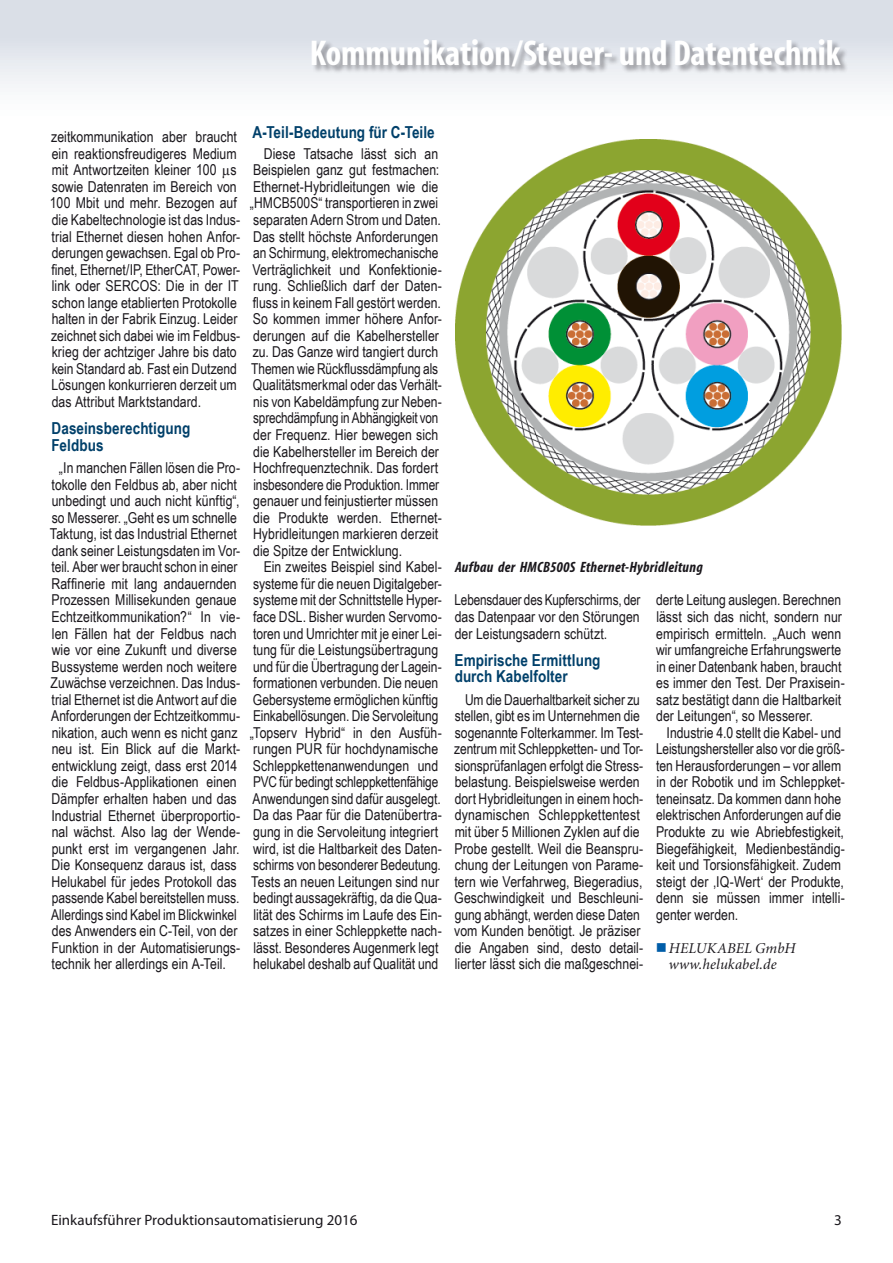
<style>
.page{position:relative;width:893px;height:1263px;background:#fff}
.page>*{position:absolute;margin:0;border:0;box-sizing:border-box;transform-origin:0 0}
.t1{font:700 condensed 36px "Myriad";letter-spacing:-.005em;color:#fff}
.t2{font:700 16.5px/16.5px "Arial Narrow";letter-spacing:.005em;color:#00406a}
.t3{font:15px/16.5px "Arial Narrow";color:#1a171c}
.t4{font:15px/16.5px "Arial Narrow";color:#1a171c;text-align:justify;scale:.96 1}
.t5{font:15px "Myriad Pro";color:#1a171c}
.t6{font:italic 700 condensed 15px "Myriad";letter-spacing:.02em;color:#1a171c}
.t7{font:italic 15px/16.5px "Minion";letter-spacing:.01em;color:#1a171c;text-align:center}
.s1{font-family:"Times New Roman"}
.s2{color:#005da8}
</style>
<div class="page">
<div style="left:0;top:0;width:893px;height:128px;background:linear-gradient(to bottom,#d2d8e2,#fff)"></div>
<div style="left:312px;top:39px;width:537px;height:35px;background:#1a171c;opacity:.4"></div>
<img style="left:455px;top:140px;width:386px;height:386px">
<h1 class="t1" style="left:310px;top:35px;width:532px">Kommunikation/Steuer- und Datentechnik</h1>
<p class="t3" style="left:50px;top:128px;width:192px">zeitkommunikation aber braucht ein reaktionsfreudigeres Medium mit Antwortzeiten kleiner 100 <span class="s1">µ</span>s sowie Datenraten im Bereich von 100 Mbit und mehr. Bezogen auf die Kabeltechnologie ist das Indus&shy;trial Ethernet diesen hohen Anfor&shy;derungen gewachsen. Egal ob Pro&shy;finet, Ethernet/IP, EtherCAT, Power&shy;link oder SERCOS: Die in der IT schon lange etablierten Protokolle halten in der Fabrik Einzug. Leider zeichnet sich dabei wie im Feldbus&shy;krieg der achtziger Jahre bis dato kein Standard ab. Fast ein Dutzend Lösungen konkurrieren derzeit um das Attribut Marktstandard.</p>
<p class="t2" style="left:52px;top:419px;width:140px">Daseinsberechtigung<br>Feldbus</p>
<p class="t3" style="left:50px;top:459px;width:192px;text-indent:9px">„In manchen Fällen lösen die Pro&shy;tokolle den Feldbus ab, aber nicht unbedingt und auch nicht künftig“, so Messerer. „Geht es um schnelle Taktung, ist das Industrial Ethernet dank seiner Leistungsdaten im Vor&shy;teil. Aber wer braucht schon in einer Raffinerie mit lang andauernden Prozessen Millisekunden genaue Echtzeitkommunikation?“ In vie&shy;len Fällen hat der Feldbus nach wie vor eine Zukunft und diverse Bussysteme werden noch weitere Zuwächse verzeichnen. Das Indus&shy;trial Ethernet ist die Antwort auf die Anforderungen der Echtzeitkommu&shy;nikation, auch wenn es nicht ganz neu ist. Ein Blick auf die Markt&shy;entwicklung zeigt, dass erst 2014 die Feldbus-Applikationen einen Dämpfer erhalten haben und das Industrial Ethernet überproportio&shy;nal wächst. Also lag der Wende&shy;punkt erst im vergangenen Jahr.<br>Die Konsequenz daraus ist, dass Helukabel für jedes Protokoll das passende Kabel bereitstellen muss.<br>Allerdings sind Kabel im Blickwinkel des Anwenders ein C-Teil, von der Funktion in der Automatisierungs&shy;technik her allerdings ein A-Teil.</p>
<p class="t2" style="left:253px;top:123px;width:184px">A-Teil-Bedeutung für C-Teile</p>
<p class="t3" style="left:250px;top:145px;width:194px;text-indent:14px">Diese Tatsache lässt sich an Beispielen ganz gut festmachen:<br>Ethernet-Hybridleitungen wie die „HMCB500S“ transportieren in zwei separaten Adern Strom und Daten.<br>Das stellt höchste Anforderungen an Schirmung, elektromechanische Verträglichkeit und Konfektionie&shy;rung. Schließlich darf der Daten&shy;fluss in keinem Fall gestört werden.<br>So kommen immer höhere Anfor&shy;derungen auf die Kabelhersteller zu. Das Ganze wird tangiert durch Themen wie Rückflussdämpfung als Qualitätsmerkmal oder das Verhält&shy;nis von Kabeldämpfung zur Neben&shy;sprechdämpfung in Abhängigkeit von der Frequenz. Hier bewegen sich die Kabelhersteller im Bereich der Hochfrequenztechnik. Das fordert insbesondere die Produktion. Immer genauer und feinjustierter müssen die Produkte werden. Ethernet-Hybridleitungen markieren derzeit die Spitze der Entwicklung.</p>
<p class="t3" style="left:250px;top:558px;width:194px;text-indent:14px">Ein zweites Beispiel sind Kabel&shy;systeme für die neuen Digitalgeber&shy;systeme mit der Schnittstelle Hyper&shy;face DSL. Bisher wurden Servomo&shy;toren und Umrichter mit je einer Lei&shy;tung für die Leistungsübertragung und für die Übertragung der Lagein&shy;formationen verbunden. Die neuen Gebersysteme ermöglichen künftig Einkabellösungen. Die Servoleitung „Topserv Hybrid“ in den Ausfüh&shy;rungen PUR für hochdynamische Schleppkettenanwendungen und PVC für bedingt schleppkettenfähige Anwendungen sind dafür ausgelegt.<br>Da das Paar für die Datenübertra&shy;gung in die Servoleitung integriert wird, ist die Haltbarkeit des Daten&shy;schirms von besonderer Bedeutung.<br>Tests an neuen Leitungen sind nur bedingt aussagekräftig, da die Qua&shy;lität des Schirms im Laufe des Ein&shy;satzes in einer Schleppkette nach&shy;lässt. Besonderes Augenmerk legt helukabel deshalb auf Qualität und</p>
<p class="t6" style="left:455px;top:560px;width:249px">Aufbau der HMCB500S Ethernet-Hybridleitung</p>
<p class="t4" style="left:455px;top:591px;width:195px">Lebensdauer des Kupferschirms, der das Datenpaar vor den Störungen der Leistungsadern schützt.</p>
<p class="t2" style="left:455px;top:651px;width:147px">Empirische Ermittlung durch Kabelfolter</p>
<p class="t3" style="left:454px;top:691px;width:191px;text-align:center">Um die Dauerhaltbarkeit sicher zu stellen, gibt es im Unternehmen die sogenannte Folterkammer. Im Test&shy;zentrum mit Schleppketten- und Tor&shy;sionsprüfanlagen erfolgt die Stress&shy;belastung. Beispielsweise werden dort Hybridleitungen in einem hoch&shy;dynamischen Schleppkettentest mit über 5 Millionen Zyklen auf die Probe gestellt. Weil die Beanspru&shy;chung der Leitungen von Parame&shy;tern wie Verfahrweg, Biegeradius, Geschwindigkeit und Beschleuni&shy;gung abhängt, werden diese Daten vom Kunden benötigt. Je präziser die Angaben sind, desto detail&shy;lierter lässt sich die maßgeschnei-</p>
<p class="t3" style="left:656px;top:591px;width:190px">derte Leitung auslegen. Berechnen lässt sich das nicht, sondern nur empirisch ermitteln. „Auch wenn wir umfangreiche Erfahrungswerte in einer Datenbank haben, braucht es immer den Test. Der Praxisein&shy;satz bestätigt dann die Haltbarkeit der Leitungen“, so Messerer.</p>
<p class="t3" style="left:656px;top:724px;width:190px;text-indent:11px">Industrie 4.0 stellt die Kabel- und Leistungshersteller also vor die größ&shy;ten Herausforderungen – vor allem in der Robotik und im Schleppket&shy;teneinsatz. Da kommen dann hohe elektrischen Anforderungen auf die Produkte zu wie Abriebfestigkeit, Biegefähigkeit, Medienbeständig&shy;keit und Torsionsfähigkeit. Zudem steigt der ‚IQ-Wert‘ der Produkte, denn sie müssen immer intelli&shy;genter werden.</p>
<p class="t7" style="left:656px;top:940px;width:141px"><span class="s2">■</span>HELUKABEL GmbH www.helukabel.de</p>
<p class="t5" style="left:51px;top:1210px;width:308px">Einkaufsführer Produktionsautomatisierung 2016</p>
<p class="t5" style="left:834px;top:1210px;width:9px">3</p>
</div>
